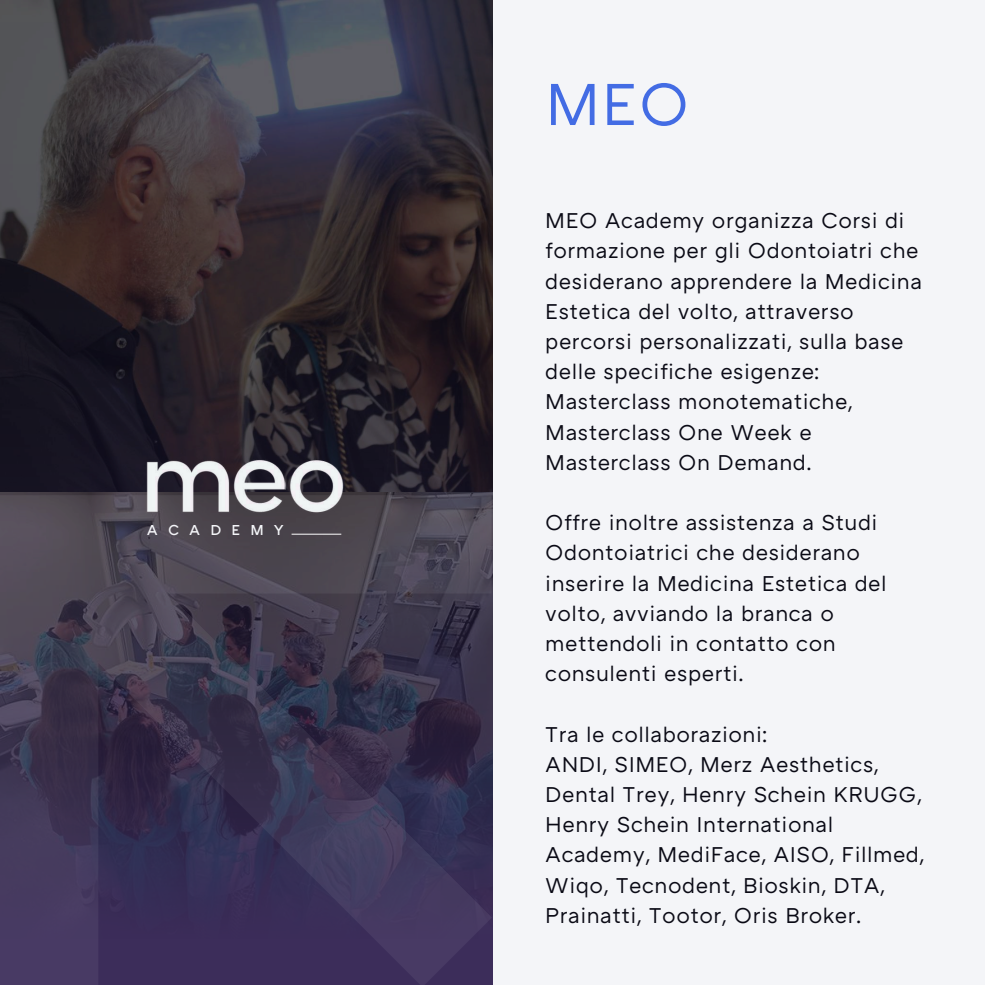
<style>
.page{position:relative;width:985px;height:985px;background:#fff}
.page>*{position:absolute;margin:0;border:0;box-sizing:border-box;transform-origin:0 0}
.t1{font:60.38px "ATC Arquette";color:#436ce4}
.t2{font:21.88px/30.2px "ATC Arquette";letter-spacing:.02em;color:#0a0a15}
.t3{font:500 14.7px "ATC Arquette";letter-spacing:.685em;color:#f4f5f8}
</style>
<div class="page">
<div style="left:0;top:0;width:984px;height:984px;background:#f4f5f8"></div>
<svg style="left:0;top:0;width:492px;height:495px;background:#322c34"></svg>
<img style="left:145px;top:446px;width:142px;height:49px">
<img style="left:285px;top:447px;width:59px;height:48px">
<svg style="left:0;top:495px;width:492px;height:489px;background:#403953"></svg>
<p class="t3" style="left:147px;top:521px;width:138px">ACADEMY</p>
<h1 class="t1" style="left:545px;top:70px;width:145px">MEO</h1>
<p class="t2" style="left:545px;top:206px;width:378px">MEO Academy organizza Corsi di formazione per gli Odontoiatri che desiderano apprendere la Medicina<br>Estetica del volto, attraverso percorsi personalizzati, sulla base delle specifiche esigenze:<br>Masterclass monotematiche,<br>Masterclass One Week e<br>Masterclass On Demand.</p>
<p class="t2" style="left:545px;top:508px;width:343px">Offre inoltre assistenza a Studi<br>Odontoiatrici che desiderano inserire la Medicina Estetica del volto, avviando la branca o mettendoli in contatto con consulenti esperti.</p>
<p class="t2" style="left:545px;top:719px;width:380px">Tra le collaborazioni:<br>ANDI, SIMEO, Merz Aesthetics,<br>Dental Trey, Henry Schein KRUGG,<br>Henry Schein International<br>Academy, MediFace, AISO, Fillmed,<br>Wiqo, Tecnodent, Bioskin, DTA,<br>Prainatti, Tootor, Oris Broker.</p>
</div>
